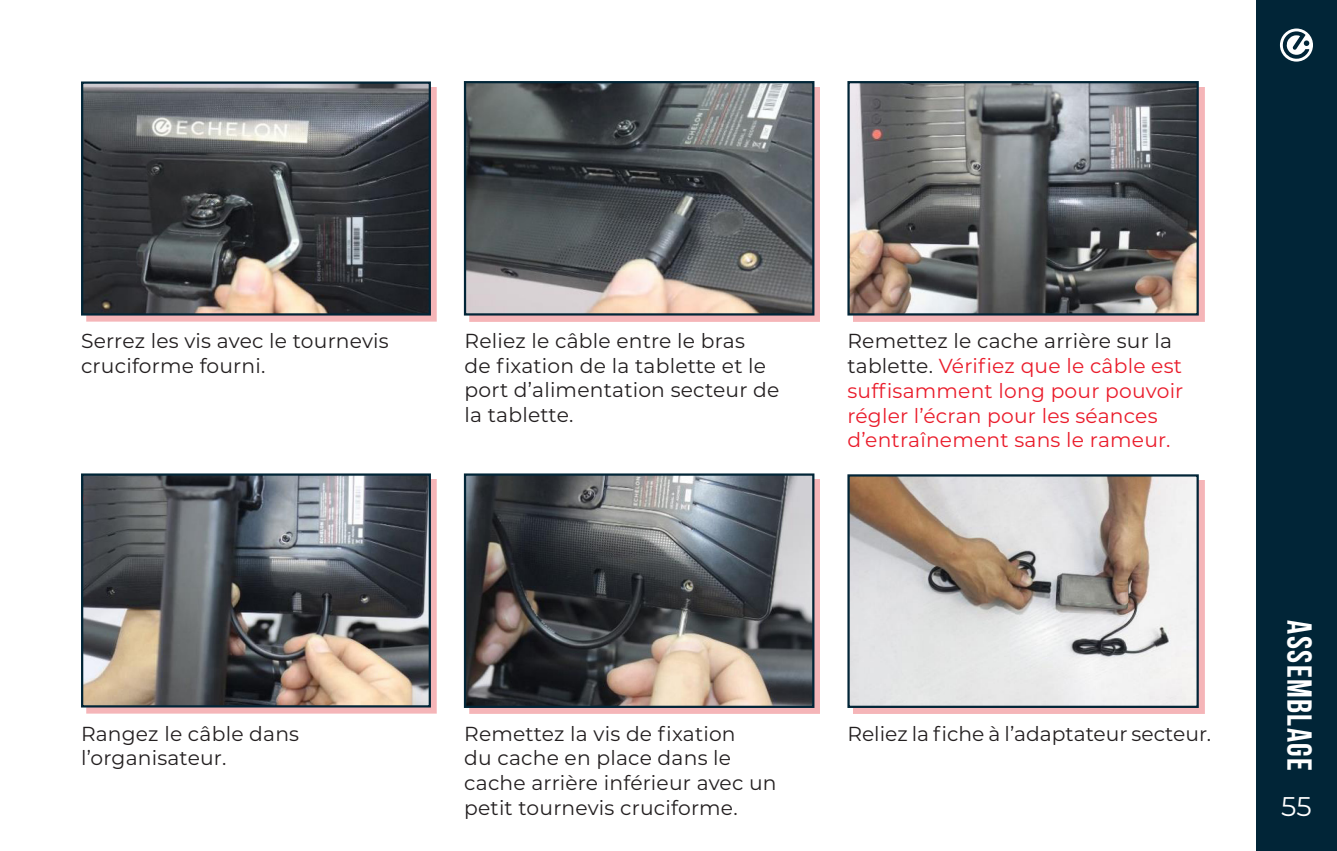
<style>
.page{position:relative;width:1337px;height:851px;background:#fff}
.page>*{position:absolute;margin:0;border:0;box-sizing:border-box;transform-origin:0 0}
.t1{font:700 34.65px "Bebas Neue";letter-spacing:.04em;color:#fff}
.t2{font:27px "Montserrat";color:#fff}
.t3{font:20.25px/24.8px "Montserrat";letter-spacing:.01em;color:#231f20}
.t4{font:20.25px/24.8px "Montserrat";letter-spacing:.01em;color:#ea1c2b}
.s1{color:#231f20}
</style>
<div class="page">
<div style="left:1256px;top:0;width:80px;height:850px;background:#012537"></div>
<svg style="left:1280px;top:28px;width:33px;height:34px"></svg>
<svg style="left:469px;top:87px;width:351px;height:234px;background:#dfa8ac"></svg>
<img style="left:467px;top:84px;width:344px;height:228px">
<div style="left:464px;top:81px;width:350px;height:234px;border:2px solid #012537"></div>
<div style="left:87px;top:87px;width:350px;height:234px;background:#f5b5b8"></div>
<img style="left:84px;top:84px;width:344px;height:228px">
<div style="left:81px;top:81px;width:350px;height:234px;border:2px solid #012537"></div>
<svg style="left:853px;top:87px;width:351px;height:234px;background:#daa5a9"></svg>
<img style="left:850px;top:84px;width:345px;height:228px">
<div style="left:847px;top:81px;width:351px;height:234px;border:2px solid #012537"></div>
<div style="left:469px;top:479px;width:351px;height:234px;background:#f5b5b8"></div>
<img style="left:467px;top:476px;width:344px;height:229px">
<div style="left:464px;top:473px;width:350px;height:235px;border:2px solid #012537"></div>
<div style="left:87px;top:479px;width:350px;height:234px;background:#f5b5b8"></div>
<img style="left:84px;top:476px;width:344px;height:228px">
<div style="left:81px;top:473px;width:350px;height:234px;border:2px solid #012537"></div>
<div style="left:853px;top:480px;width:351px;height:234px;background:#f5b5b8"></div>
<img style="left:850px;top:477px;width:345px;height:228px">
<div style="left:847px;top:474px;width:351px;height:234px;border:2px solid #012537"></div>
<p class="t3" style="left:81px;top:327px;width:309px">Serrez les vis avec le tournevis cruciforme fourni.</p>
<p class="t3" style="left:464px;top:327px;width:316px">Reliez le câble entre le bras<br>de fixation de la tablette et le port d’alimentation secteur de la tablette.</p>
<p class="t4" style="left:847px;top:328px;width:337px"><span class="s1">Remettez le cache arrière sur la tablette.</span> Vérifiez que le câble est suffisamment long pour pouvoir régler l’écran pour les séances d’entraînement sans le rameur.</p>
<p class="t3" style="left:81px;top:720px;width:220px">Rangez le câble dans l’organisateur.</p>
<p class="t3" style="left:464px;top:720px;width:314px">Remettez la vis de fixation<br>du cache en place dans le cache arrière inférieur avec un petit tournevis cruciforme.</p>
<p class="t3" style="left:847px;top:720px;width:365px">Reliez la fiche à l’adaptateur secteur.</p>
<p class="t1" style="left:1318px;top:620px;width:152px;rotate:90deg">ASSEMBLAGE</p>
<h2 class="t2" style="left:1281px;top:788px;width:32px">55</h2>
</div>
